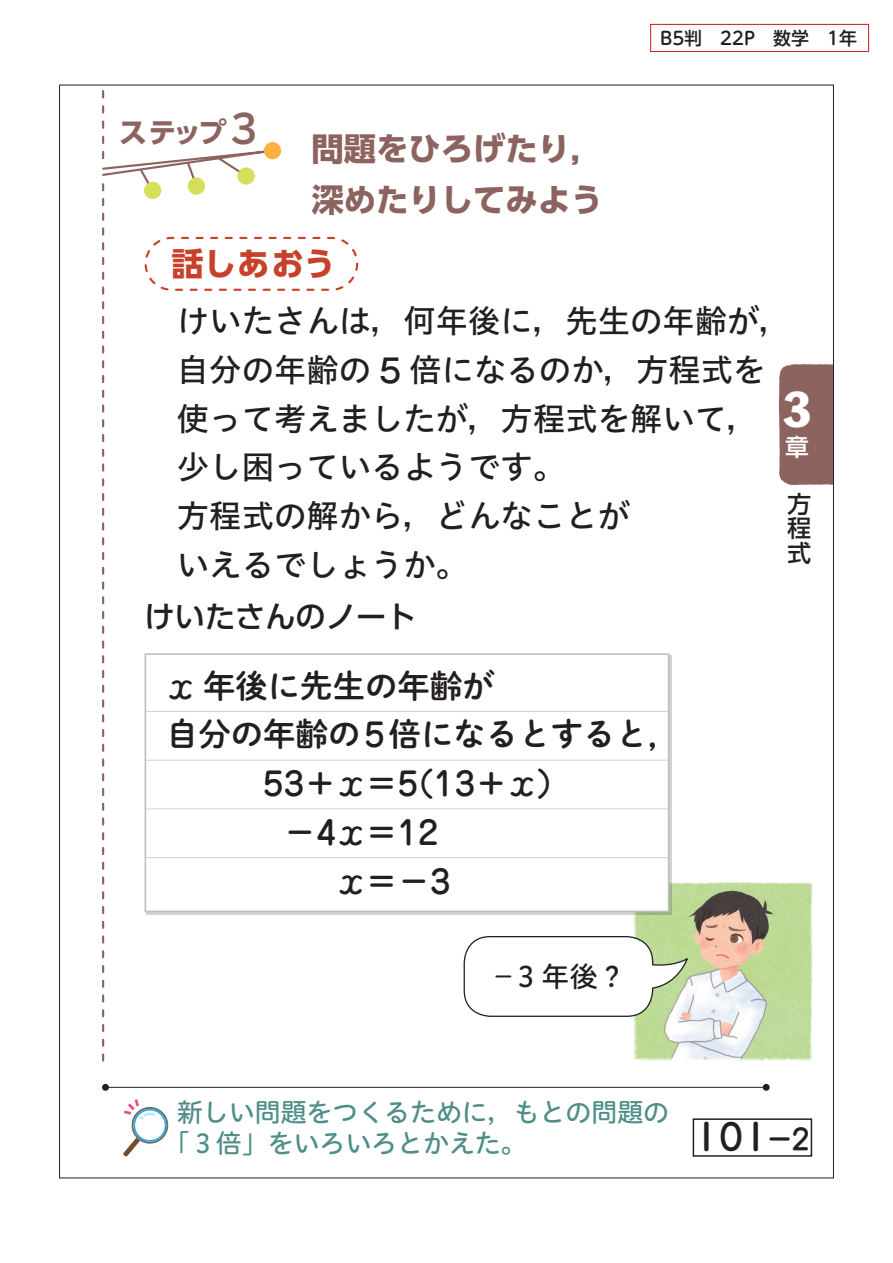
<style>
.page{position:relative;width:893px;height:1263px;background:#fff}
.page>*{position:absolute;margin:0;border:0;box-sizing:border-box;transform-origin:0 0}
.t1{font:45.3px "P Bunkyu Md Go Std N EB";color:#fff}
.t2{font:33px "MOG Suuji K60";color:#231f20}
.t3{font:32.4px/48.8px "Hiragino UD Sans Std N W5";color:#231f20}
.t4{font:32.4px/48.8px "Shuei M Go Std B";color:#231f20}
.t5{font:500 32.4px "Jun 34 Pro";color:#231f20}
.t6{font:700 32.4px/51.8px "UD Shin Go Pr 6";color:#8d6360}
.t7{font:700 32.4px "UD Shin Go Pr 6";letter-spacing:.01em;color:#c9402b}
.t8{font:31.2px "P Bunkyu Md Go Std N EB";color:#fff}
.t9{font:500 30.15px "UD Shin Go Pr 6";color:#231f20}
.t10{font:700 28.05px "UD Shin Go Pr 6";color:#8d6360}
.t11{font:28.05px "Hiragino UD Sans R Std N W5";color:#231f20}
.t12{font:25.95px/31.3px "Hiragino UD Sans R Std N W5";color:#4f8e88}
.t13{font:500 23.7px/24.2px "UD Shin Go Pr 6";color:#231f20}
.t14{font:500 23.7px "UD Shin Go Pr 6";color:#fff}
.t15{font:500 18px "UD Shin M Go Pro";color:#231f20}
.t16{font:500 16.35px/16.6px "UD Shin Go Pr 6";color:#231f20;text-align:justify}
.t17{font:500 16.35px "UD Shin Go Pr 6";color:#fff}
.s1{font-family:"MPFB Benton Sans";font-weight:500;font-size:42.15px}
.s2{font-family:"Gothic MB101 Pr 6";font-weight:500}
.s3{font-family:"K24 chumath Font";font-weight:700}
.s4{font-family:"Jun 34 Pro";font-weight:500}
.s5{font-size:26.4px}
</style>
<div class="page">
<img style="left:778px;top:364px;width:54px;height:121px">
<div style="left:782px;top:389px;width:30px;height:70px;background:#8d6360"></div>
<svg style="left:123px;top:1099px;width:46px;height:58px"></svg>
<img style="left:634px;top:882px;width:178px;height:178px">
<hr style="left:106px;top:1087px;width:660px;height:1px;background:#231f20">
<div style="left:102px;top:1084px;width:7px;height:7px;background:#231f20;border-radius:50%"></div>
<div style="left:763px;top:1084px;width:7px;height:7px;background:#231f20;border-radius:50%"></div>
<div style="left:145px;top:654px;width:524px;height:257px;background:#fff"></div>
<hr style="left:146px;top:711px;width:522px;height:1px;background:#d1d2d4">
<hr style="left:146px;top:760px;width:522px;height:1px;background:#d1d2d4">
<hr style="left:146px;top:808px;width:522px;height:1px;background:#d1d2d4">
<hr style="left:146px;top:857px;width:522px;height:1px;background:#d1d2d4">
<div style="left:145px;top:653px;width:524px;height:259px;border:2px solid #bcbdc0"></div>
<div style="left:145px;top:237px;width:213px;height:54px;border:2px dashed #c9402b;border-radius:26px"></div>
<div style="left:264px;top:142px;width:17px;height:17px;background:#fbb03f;border-radius:50%"></div>
<svg style="left:102px;top:90px;width:165px;height:970px"></svg>
<div style="left:144px;top:182px;width:17px;height:17px;background:#d4e05a;border-radius:50%"></div>
<svg style="left:463px;top:935px;width:225px;height:82px"></svg>
<div style="left:693px;top:1118px;width:119px;height:39px;border:2px solid #231f20"></div>
<div style="left:650px;top:24px;width:219px;height:28px;background:#fff;border:1px solid #d1232a"></div>
<p class="t10" style="left:119px;top:109px;width:139px">ステップ <span class="s1">3</span></p>
<p class="t6" style="left:311px;top:122px;width:293px">問題をひろげたり，深めたりしてみよう</p>
<p class="t15" style="left:660px;top:24px;width:198px">B5判　22P　数学　1年</p>
<p class="t7" style="left:172px;top:237px;width:165px">話しあおう</p>
<p class="t3" style="left:177px;top:295px;width:616px">けいたさんは，何年後に，先生の年齢が，自分の年齢の <span class="s2">5</span> 倍になるのか，方程式を使って考えましたが，方程式を解いて，少し困っているようです。<br>方程式の解から，どんなことが<br>いえるでしょうか。</p>
<h1 class="t1" style="left:796px;top:344px;width:30px">3</h1>
<p class="t14" style="left:798px;top:397px;width:24px">章</p>
<h1 class="t1" style="left:783px;top:375px;width:30px">3</h1>
<p class="t14" style="left:785px;top:428px;width:24px">章</p>
<p class="t13" style="left:788px;top:491px;width:25px;text-align:justify">方程式</p>
<p class="t8" style="left:786px;top:391px;width:21px">3</p>
<p class="t17" style="left:788px;top:428px;width:17px">章</p>
<p class="t16" style="left:780px;top:493px;width:18px">方程式</p>
<p class="t13" style="left:774px;top:522px;width:25px">方程</p>
<p class="t9" style="left:145px;top:592px;width:273px">けいたさんのノート</p>
<p class="t4" style="left:166px;top:660px;width:516px"><span class="s3">x</span> 年後に先生の年齢が<br>自分の年齢の<span class="s4">5</span>倍になるとすると<span class="s4">，</span></p>
<p class="t5" style="left:263px;top:758px;width:307px">53＋<span class="s3">x</span>＝5（13＋<span class="s3">x</span>）</p>
<p class="t5" style="left:284px;top:807px;width:156px">−4<span class="s3">x</span>＝12</p>
<p class="t5" style="left:336px;top:855px;width:116px"><span class="s3">x</span>＝−3</p>
<p class="t11" style="left:489px;top:955px;width:138px">−3 年後？</p>
<p class="t12" style="left:164px;top:1095px;width:506px;text-indent:13px">新しい問題をつくるために，もとの問題の「３倍」をいろいろとかえた。</p>
<p class="t2" style="left:694px;top:1119px;width:118px">101<span class="s5">-2</span></p>
</div>
